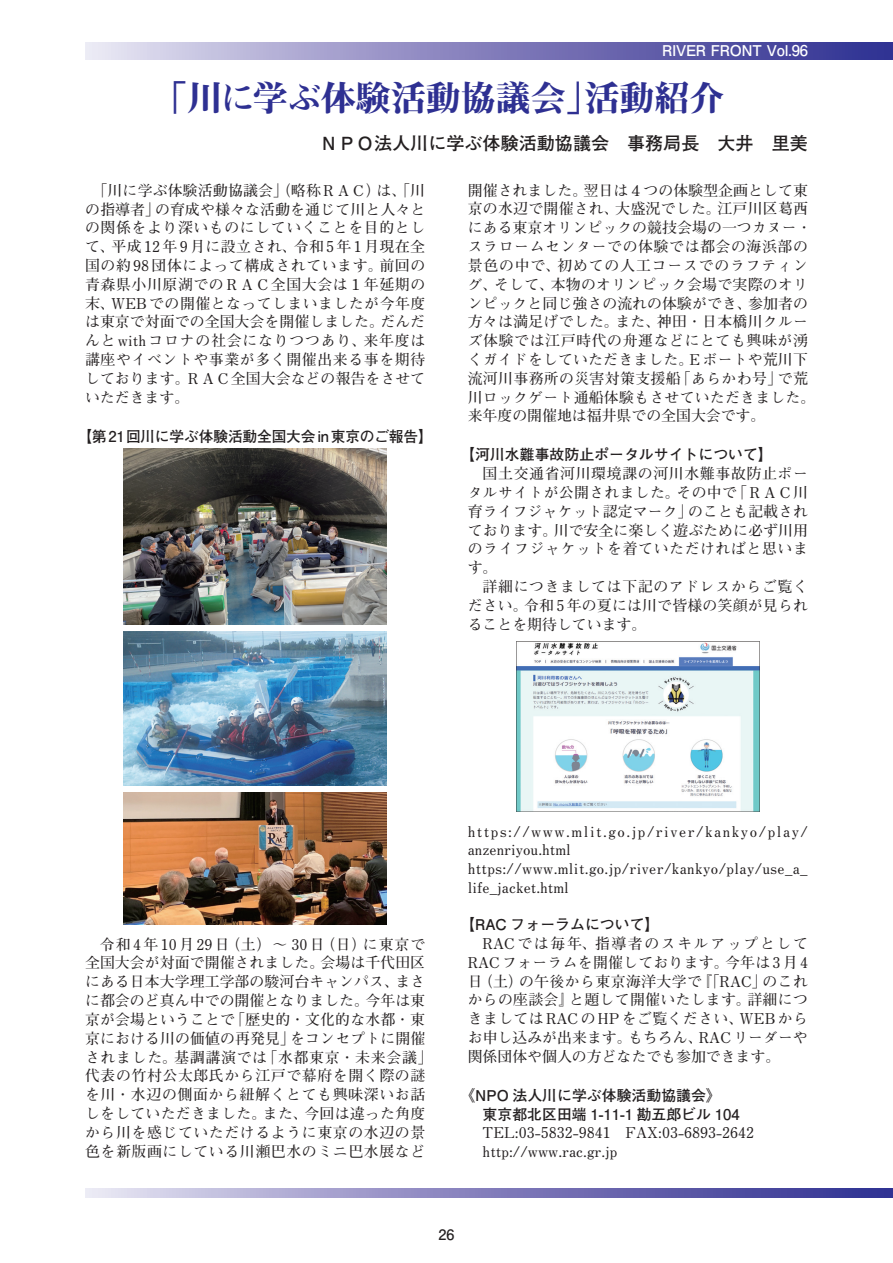
<style>
.page{position:relative;width:893px;height:1263px;background:#fff}
.page>*{position:absolute;margin:0;border:0;box-sizing:border-box;transform-origin:0 0}
.t1{font:35.1px "Midashi Min Pr 6 MA31";letter-spacing:-.005em;color:#2e3092}
.t2{font:700 18px "Futo Go B101 Pr 6";color:#231f20}
.t3{font:700 14.85px/18.8px "Futo Min A101 Pr 6";letter-spacing:.015em;color:#231f20;text-align:justify}
.t4{font:700 14.85px/18.8px "Futo Go B101 Pr 6";color:#231f20}
.t5{font:700 14.85px "Futo Go B101 Pr 6";letter-spacing:-.02em;color:#fff}
.t6{font:700 14.4px "Futo Go B101 Pr 6";color:#231f20}
</style>
<div class="page">
<img style="left:123px;top:449px;width:264px;height:176px">
<img style="left:517px;top:641px;width:242px;height:170px">
<img style="left:123px;top:631px;width:264px;height:154px">
<img style="left:123px;top:792px;width:264px;height:132px">
<div style="left:85px;top:43px;width:808px;height:17px;background:linear-gradient(to right,#e2deef,#2b298d)"></div>
<svg style="left:85px;top:1188px;width:808px;height:9px;background:#8683bd"></svg>
<p class="t5" style="left:662px;top:38px;width:147px">RIVER FRONT Vol.96</p>
<h1 class="t1" style="left:152px;top:71px;width:574px">「川に学ぶ体験活動協議会」活動紹介</h1>
<p class="t2" style="left:320px;top:129px;width:489px">ＮＰＯ法人川に学ぶ体験活動協議会　事務局長　大井　里美</p>
<p class="t3" style="left:85px;top:180px;width:342px;text-indent:7px">「川に学ぶ体験活動協議会」（略称ＲＡＣ）は、「川の指導者」の育成や様々な活動を通じて川と人々との関係をより深いものにしていくことを目的として、平成12年9月に設立され、令和5年1月現在全国の約98団体によって構成されています。前回の青森県小川原湖でのＲＡＣ全国大会は１年延期の末、WEBでの開催となってしまいましたが今年度は東京で対面での全国大会を開催しました。だんだんとwithコロナの社会になりつつあり、来年度は講座やイベントや事業が多く開催出来る事を期待しております。ＲＡＣ全国大会などの報告をさせていただきます。</p>
<p class="t4" style="left:77px;top:426px;width:357px">【第21回川に学ぶ体験活動全国大会in東京のご報告】</p>
<p class="t3" style="left:468px;top:180px;width:349px;text-align:left">開催されました。翌日は４つの体験型企画として東京の水辺で開催され、大盛況でした。江戸川区葛西にある東京オリンピックの競技会場の一つカヌー・スラロームセンターでの体験では都会の海浜部の景色の中で、初めての人工コースでのラフティング、そして、本物のオリンピック会場で実際のオリンピックと同じ強さの流れの体験ができ、参加者の方々は満足げでした。また、神田・日本橋川クルーズ体験では江戸時代の舟運などにとても興味が湧くガイドをしていただきました。Eボートや荒川下流河川事務所の災害対策支援船「あらかわ号」で荒川ロックゲート通船体験もさせていただきました。来年度の開催地は福井県での全国大会です。</p>
<p class="t4" style="left:460px;top:445px;width:314px">【河川水難事故防止ポータルサイトについて】</p>
<p class="t3" style="left:468px;top:464px;width:342px;text-indent:15px">国土交通省河川環境課の河川水難事故防止ポータルサイトが公開されました。その中で「ＲＡＣ川育ライフジャケット認定マーク」のことも記載されております。川で安全に楽しく遊ぶために必ず川用のライフジャケットを着ていただければと思います。</p>
<p class="t3" style="left:468px;top:576px;width:342px;text-indent:15px">詳細につきましては下記のアドレスからご覧ください。令和5年の夏には川で皆様の笑顔が見られることを期待しています。</p>
<p class="t3" style="left:85px;top:934px;width:349px;text-align:center">令和4年10月29日（土）～ 30日（日）に東京で<br>全国大会が対面で開催されました。会場は千代田区にある日本大学理工学部の駿河台キャンパス、まさに都会のど真ん中での開催となりました。今年は東京が会場ということで「歴史的・文化的な水都・東京における川の価値の再発見」をコンセプトに開催されました。基調講演では「水都東京・未来会議」代表の竹村公太郎氏から江戸で幕府を開く際の謎を川・水辺の側面から紐解くとても興味深いお話しをしていただきました。また、今回は違った角度から川を感じていただけるように東京の水辺の景色を新版画にしている川瀬巴水のミニ巴水展など</p>
<p class="t3" style="left:468px;top:821px;width:342px;text-align:left">https://www.mlit.go.jp/river/kankyo/play/ anzenriyou.html https://www.mlit.go.jp/river/kankyo/play/use_a_ life_jacket.html</p>
<p class="t4" style="left:460px;top:914px;width:201px">【RAC フォーラムについて】</p>
<p class="t3" style="left:468px;top:933px;width:342px;text-indent:15px">RACでは毎年、指導者のスキルアップとしてRACフォーラムを開催しております。今年は3月4日（土）の午後から東京海洋大学で『「RAC」のこれからの座談会』と題して開催いたします。詳細につきましてはRACのHPをご覧ください、WEBからお申し込みが出来ます。もちろん、RACリーダーや関係団体や個人の方どなたでも参加できます。</p>
<p class="t4" style="left:483px;top:1085px;width:259px;text-indent:-22px">《NPO 法人川に学ぶ体験活動協議会》<br>東京都北区田端 1-11-1 勘五郎ビル 104</p>
<p class="t3" style="left:483px;top:1123px;width:273px">TEL:03-5832-9841　FAX:03-6893-2642 http://www.rac.gr.jp</p>
<p class="t6" style="left:438px;top:1223px;width:17px">26</p>
</div>
